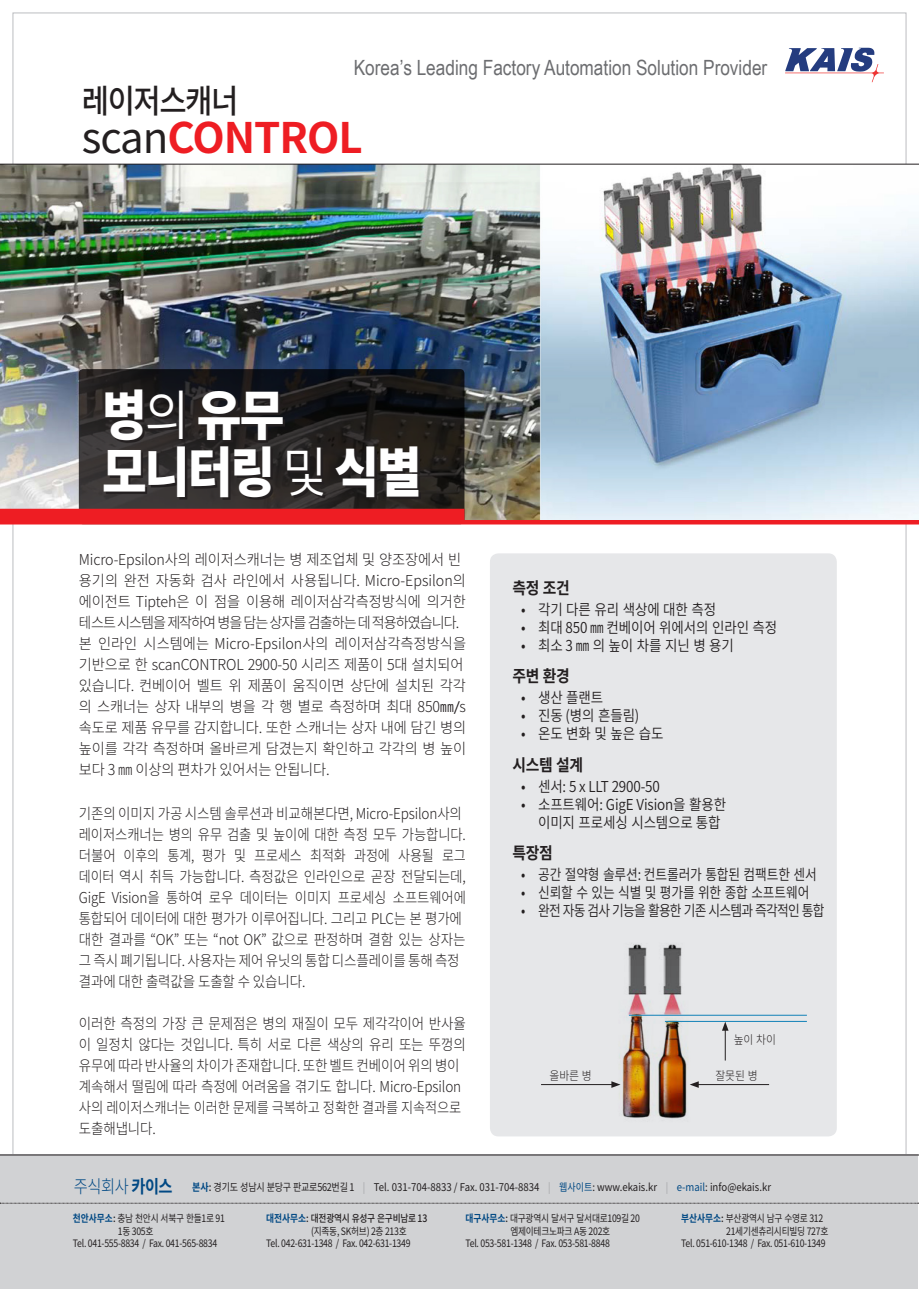
<style>
.page{position:relative;width:919px;height:1289px;background:#fff}
.page>*{position:absolute;margin:0;border:0;box-sizing:border-box;transform-origin:0 0}
.t1{font:900 54px "Noto Sans CJ Kkr";letter-spacing:-.04em;color:#fff;scale:.9 1}
.t2{font:700 42px "Noto Sans CJ Kkr";letter-spacing:-.025em;color:#ee1d23}
.t3{font:500 33px "Noto Sans CJ Kkr";letter-spacing:-.05em;color:#231f20;scale:.9 1}
.t4{font:21px "Arial Narrow";color:#6c6d70}
.t5{font:700 16.5px "Noto Sans CJ Kkr";letter-spacing:-.025em;color:#231f20;scale:.9 1}
.t6{font:300 15px/21px "Noto Sans CJ Kkr";letter-spacing:-.01em;color:#231f20;scale:.9 1}
.t7{font:300 15px/21px "Noto Sans CJ Kkr";letter-spacing:-.01em;color:#231f20;scale:.95 1}
.t8{font:600 15px/18px "Noto Sans CJ Kkr";letter-spacing:-.01em;color:#231f20;scale:.9 1}
.t9{font:600 15px "Noto Sans CJ Kkr";letter-spacing:-.01em;color:#231f20;scale:.85 1}
.t10{font:600 15px "Noto Sans CJ Kkr";letter-spacing:-.06em;color:#231f20;scale:.85 1}
.t11{font:300 12px "Noto Sans CJ Kkr";letter-spacing:-.01em;color:#231f20;scale:.9 1}
.t12{font:10.65px "Noto Sans CJ Kkr";color:#231f20;scale:.85 1}
.t13{font:10.2px "Noto Sans CJ Kkr";letter-spacing:-.03em;color:#231f20;scale:.85 1}
.t14{font:500 10.2px "Noto Sans CJ Kkr";letter-spacing:-.03em;color:#231f20;scale:.85 1}
.s1{font-weight:400;color:#231f20}
.s2{font-weight:600}
.s3{font-family:"Malgun Gothic";font-weight:400}
.s4{font-weight:300;font-size:18px;color:#014984}
.s5{font-weight:700;font-size:18px;color:#014984}
.s6{font-weight:700;color:#014984}
.s7{font-weight:500}
.s8{font-weight:300;color:#939598}
.s9{color:#014984}
</style>
<div class="page">
<svg style="left:785px;top:48px;width:98px;height:34px"></svg>
<div style="left:0;top:1154px;width:917px;height:134px;background:#d1d2d4"></div>
<svg style="left:0;top:1202px;width:918px;height:1px"></svg>
<hr style="left:0;top:1154px;width:918px;height:1px;background:#231f20">
<div style="left:490px;top:553px;width:346px;height:583px;background:#e6e7e9;border-radius:9px"></div>
<img style="left:0;top:165px;width:918px;height:355px">
<svg style="left:79px;top:369px;width:385px;height:155px;background:#222020"></svg>
<svg style="left:106px;top:391px;width:315px;height:108px;background:#252222"></svg>
<img style="left:606px;top:944px;width:95px;height:175px">
<hr style="left:629px;top:1014px;width:177px;height:1px;background:#1181b7">
<hr style="left:665px;top:1021px;width:141px;height:1px;background:#1181b7">
<hr style="left:725px;top:1028px;width:1px;height:32px;background:#231f20">
<svg style="left:722px;top:1021px;width:6px;height:9px"></svg>
<hr style="left:696px;top:1084px;width:73px;height:1px;background:#231f20">
<svg style="left:689px;top:1081px;width:9px;height:6px"></svg>
<hr style="left:541px;top:1084px;width:72px;height:1px;background:#231f20">
<svg style="left:611px;top:1081px;width:9px;height:6px"></svg>
<hr style="left:0;top:520px;width:918px;height:4px;background:#ee1d23">
<hr style="left:0;top:164px;width:918px;height:1px;background:#231f20">
<div style="left:0;top:508px;width:464px;height:15px;background:#ee1d23"></div>
<h3 class="t4" style="left:354px;top:52px;width:415px">Korea’s Leading Factory Automation Solution Provider</h3>
<p class="t3" style="left:82px;top:82px;width:175px">레이저스캐너</p>
<p class="t2" style="left:82px;top:113px;width:282px"><span class="s1">scan</span>CONTROL</p>
<p class="t1" style="left:102px;top:385px;width:204px">병<span class="s2">의</span> 유무</p>
<p class="t1" style="left:102px;top:442px;width:357px">모니터링 <span class="s2">및</span> 식별</p>
<p class="t7" style="left:79px;top:549px;width:409px">Micro-Epsilon사의 레이저스캐너는 병 제조업체 및 양조장에서 빈 용기의 완전 자동화 검사 라인에서 사용됩니다. Micro-Epsilon의 에이전트 Tipteh은 이 점을 이용해 레이저삼각측정방식에 의거한 테스트 시스템을 제작하여 병을 담는 상자를 검출하는 데 적용하였습니다. 본 인라인 시스템에는 Micro-Epsilon사의 레이저삼각측정방식을 기반으로 한 scanCONTROL 2900-50 시리즈 제품이 5대 설치되어 있습니다. 컨베이어 벨트 위 제품이 움직이면 상단에 설치된 각각 의 스캐너는 상자 내부의 병을 각 행 별로 측정하며 최대 850<span class="s3">㎜/</span>s 속도로 제품 유무를 감지합니다. 또한 스캐너는 상자 내에 담긴 병의 높이를 각각 측정하며 올바르게 담겼는지 확인하고 각각의 병 높이 보다 3 ㎜ 이상의 편차가 있어서는 안됩니다.</p>
<p class="t6" style="left:79px;top:803px;width:431px">기존의 이미지 가공 시스템 솔루션과 비교해본다면, Micro-Epsilon사의 레이저스캐너는 병의 유무 검출 및 높이에 대한 측정 모두 가능합니다. 더불어 이후의 통계, 평가 및 프로세스 최적화 과정에 사용될 로그 데이터 역시 취득 가능합니다. 측정값은 인라인으로 곧장 전달되는데, GigE Vision을 통하여 로우 데이터는 이미지 프로세싱 소프트웨어에 통합되어 데이터에 대한 평가가 이루어집니다. 그리고 PLC는 본 평가에 대한 결과를 “OK” 또는 “not OK” 값으로 판정하며 결함 있는 상자는 그 즉시 폐기됩니다. 사용자는 제어 유닛의 통합 디스플레이를 통해 측정 결과에 대한 출력값을 도출할 수 있습니다.</p>
<p class="t6" style="left:79px;top:1013px;width:431px">이러한 측정의 가장 큰 문제점은 병의 재질이 모두 제각각이어 반사율 이 일정치 않다는 것입니다. 특히 서로 다른 색상의 유리 또는 뚜껑의 유무에 따라 반사율의 차이가 존재합니다. 또한 벨트 컨베이어 위의 병이 계속해서 떨림에 따라 측정에 어려움을 겪기도 합니다. Micro-Epsilon 사의 레이저스캐너는 이러한 문제를 극복하고 정확한 결과를 지속적으로 도출해냅니다.</p>
<p class="t5" style="left:512px;top:578px;width:65px">측정 조건</p>
<p class="t8" style="left:521px;top:600px;width:218px">• 각기 다른 유리 색상에 대한 측정</p>
<p class="t8" style="left:521px;top:618px;width:286px">• 최대 850 ㎜ 컨베이어 위에서의 인라인 측정</p>
<p class="t8" style="left:521px;top:636px;width:238px">• 최소 3 ㎜ 의 높이 차를 지닌 병 용기</p>
<p class="t5" style="left:512px;top:666px;width:65px">주변 환경</p>
<p class="t8" style="left:521px;top:689px;width:93px">• 생산 플랜트</p>
<p class="t8" style="left:521px;top:707px;width:133px">• 진동 (병의 흔들림)</p>
<p class="t8" style="left:521px;top:725px;width:160px">• 온도 변화 및 높은 습도</p>
<p class="t5" style="left:512px;top:755px;width:80px">시스템 설계</p>
<p class="t8" style="left:521px;top:777px;width:156px">• 센서: 5 x LLT 2900-50</p>
<p class="t8" style="left:538px;top:795px;width:210px;text-indent:-17px">• 소프트웨어: GigE Vision을 활용한 이미지 프로세싱 시스템으로 통합</p>
<p class="t5" style="left:512px;top:843px;width:46px">특장점</p>
<p class="t9" style="left:521px;top:866px;width:349px">• 공간 절약형 솔루션: 컨트롤러가 통합된 컴팩트한 센서</p>
<p class="t9" style="left:521px;top:884px;width:341px">• 신뢰할 수 있는 식별 및 평가를 위한 종합 소프트웨어</p>
<p class="t10" style="left:521px;top:902px;width:358px">• 완전 자동 검사 기능을 활용한 기존 시스템과 즉각적인 통합</p>
<p class="t11" style="left:733px;top:1032px;width:49px">높이 차이</p>
<p class="t11" style="left:549px;top:1068px;width:49px">올바른 병</p>
<p class="t11" style="left:715px;top:1068px;width:49px">잘못된 병</p>
<p class="t12" style="left:74px;top:1181px;width:821px"><span class="s4">주식회사</span> <span class="s5">카이스</span> <span class="s6">본사</span><span class="s7">:</span> 경기도 성남시 분당구 판교로562번길 1 <span class="s8">|</span> Tel. 031-704-8833 / Fax. 031-704-8834 <span class="s8">|</span> <span class="s9">웹사이트</span>: www.ekais.kr <span class="s8">|</span> <span class="s9">e-mail</span>: info@ekais.kr</p>
<p class="t13" style="left:73px;top:1212px;width:180px"><span class="s6">천안사무소</span><span class="s7">:</span> 충남 천안시 서북구 한들1로 91</p>
<p class="t13" style="left:118px;top:1224px;width:44px">1동 305호</p>
<p class="t13" style="left:73px;top:1237px;width:171px">Tel. 041-555-8834 / Fax. 041-565-8834</p>
<p class="t14" style="left:266px;top:1212px;width:191px"><span class="s6">대전사무소</span>: 대전광역시 유성구 은구비남로 13</p>
<p class="t13" style="left:311px;top:1224px;width:114px">(지족동, SK허브) 2층 213호</p>
<p class="t13" style="left:266px;top:1237px;width:171px">Tel. 042-631-1348 / Fax. 042-631-1349</p>
<p class="t13" style="left:465px;top:1212px;width:207px"><span class="s6">대구사무소</span><span class="s7">:</span> 대구광역시 달서구 달서대로109길 20</p>
<p class="t13" style="left:510px;top:1224px;width:119px">엠제이테크노파크 A동 202호</p>
<p class="t13" style="left:465px;top:1237px;width:171px">Tel. 053-581-1348 / Fax. 053-581-8848</p>
<p class="t13" style="left:681px;top:1212px;width:169px"><span class="s6">부산사무소</span><span class="s7">:</span> 부산광역시 남구 수영로 312</p>
<p class="t13" style="left:726px;top:1224px;width:122px">21세기센츄리시티빌딩 727호</p>
<p class="t13" style="left:681px;top:1237px;width:171px">Tel. 051-610-1348 / Fax. 051-610-1349</p>
</div>
